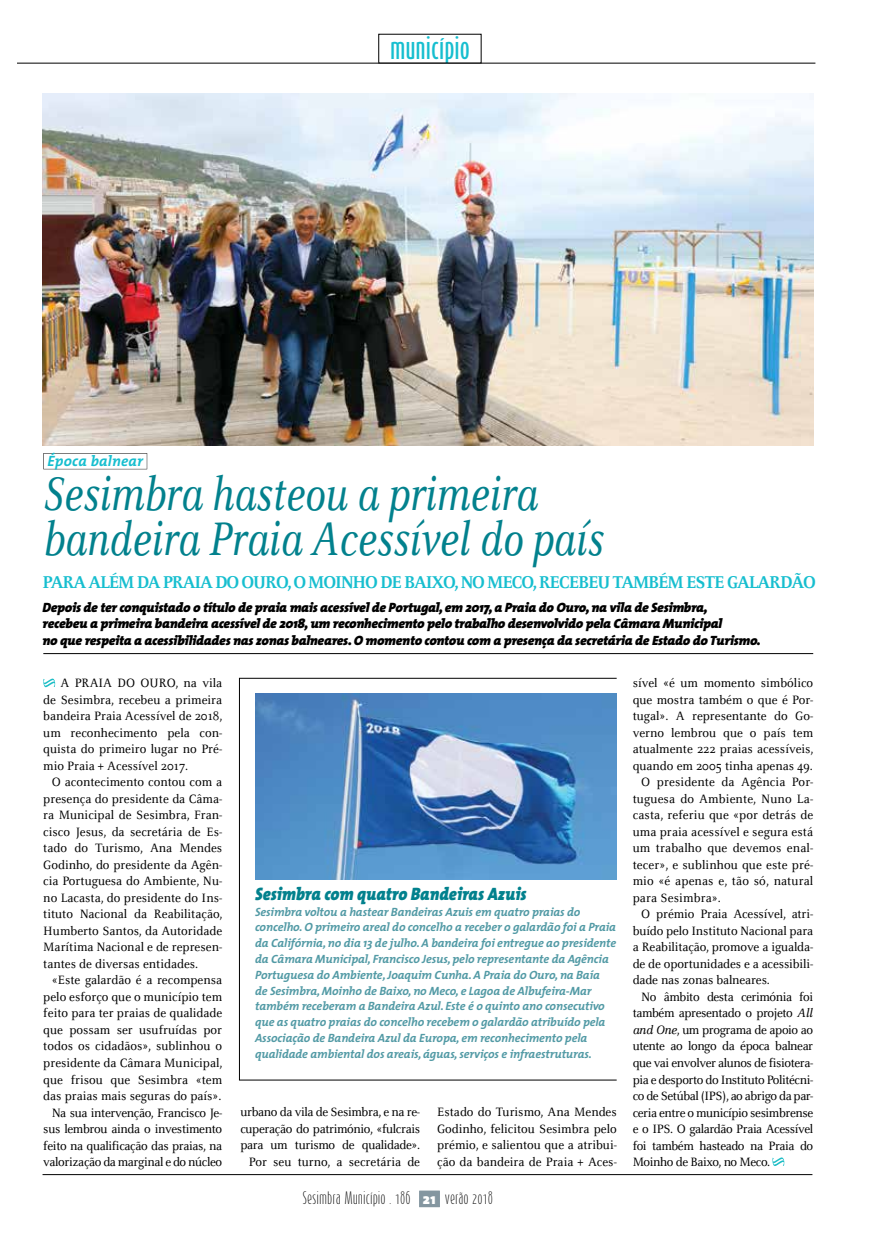
<style>
.page{position:relative;width:872px;height:1234px;background:#fff}
.page>*{position:absolute;margin:0;border:0;box-sizing:border-box;transform-origin:0 0}
.t1{font:italic 49.5px/45px "Celeste ST";letter-spacing:-.02em;color:#02818d;scale:.75 1}
.t2{font:500 27px "Schmalhans";color:#16becf}
.t3{font:700 18px "Celeste ST";letter-spacing:-.07em;color:#16becf;scale:.9 1}
.t4{font:italic 800 18px "T Mix";color:#02818d;scale:.9 1}
.t5{font:300 15px "Schmalhans";color:#000}
.t6{font:italic 700 15px "T Mix";letter-spacing:.01em;color:#16becf}
.t7{font:italic 800 13.5px/16.5px "T Mix";letter-spacing:-.02em;color:#000}
.t8{font:12.75px/16.5px "Celeste ST";color:#000;text-align:justify;scale:.9 1}
.t9{font:12.75px "Celeste ST";letter-spacing:-.035em;color:#000;scale:.9 1}
.t10{font:12.75px/16.5px "Celeste ST";letter-spacing:-.03em;color:#000;text-align:right;scale:.9 1}
.t11{font:italic 700 12px/15.8px "T Mix";letter-spacing:-.01em;color:#529aa5}
.s1{font-family:"T Mix";font-weight:800;color:#fff}
.s2{font-style:italic}
</style>
<div class="page">
<hr style="left:43px;top:1173px;width:769px;height:1px;background:#000">
<div style="left:419px;top:1190px;width:21px;height:16px;background:#8496a0"></div>
<svg style="left:43px;top:678px;width:12px;height:9px"></svg>
<hr style="left:43px;top:653px;width:770px;height:1px;background:#000">
<svg style="left:772px;top:1157px;width:12px;height:9px"></svg>
<img style="left:43px;top:94px;width:770px;height:351px">
<div style="left:43px;top:453px;width:104px;height:16px;background:#7d7d7d"></div>
<div style="left:44px;top:453px;width:103px;height:16px;background:#fff"></div>
<img style="left:255px;top:693px;width:361px;height:186px">
<hr style="left:17px;top:63px;width:798px;height:1px;background:#000">
<h2 class="t2" style="left:390px;top:31px;width:81px">MUNICÍPIO</h2>
<p class="t6" style="left:48px;top:448px;width:97px">Época balnear</p>
<h1 class="t1" style="left:43px;top:472px;width:749px">Sesimbra hasteou a primeira bandeira Praia Acessível do país</h1>
<h3 class="t3" style="left:43px;top:572px;width:860px">PARA ALÉM DA PRAIA DO OURO, O MOINHO DE BAIXO, NO MECO, RECEBEU TAMBÉM ESTE GALARDÃO</h3>
<p class="t7" style="left:43px;top:598px;width:720px">Depois de ter conquistado o título de praia mais acessível de Portugal, em 2017, a Praia do Ouro, na vila de Sesimbra,<br>recebeu a primeira bandeira acessível de 2018, um reconhecimento pelo trabalho desenvolvido pela Câmara Municipal<br>no que respeita a acessibilidades nas zonas balneares. O momento contou com a presença da secretária de Estado do Turismo.</p>
<p class="t8" style="left:43px;top:675px;width:201px;text-indent:17px">A PRAIA DO OURO, na vila de Sesimbra, recebeu a primeira bandeira Praia Acessível de 2018, um reconhecimento pela con&shy;quista do primeiro lugar no Pré&shy;mio Praia + Acessível 2017.</p>
<p class="t8" style="left:43px;top:774px;width:201px;text-indent:9px">O acontecimento contou com a presença do presidente da Câma&shy;ra Municipal de Sesimbra, Fran&shy;cisco Jesus, da secretária de Es&shy;tado do Turismo, Ana Mendes Godinho, do presidente da Agên&shy;cia Portuguesa do Ambiente, Nu&shy;no Lacasta, do presidente do Ins&shy;tituto Nacional da Reabilitação, Humberto Santos, da Autoridade Marítima Nacional e de represen&shy;tantes de diversas entidades.</p>
<p class="t8" style="left:43px;top:972px;width:201px;text-align:right">«Este galardão é a recompensa pelo esforço que o município tem feito para ter praias de qualidade que possam ser usufruídas por todos os cidadãos», sublinhou o presidente da Câmara Municipal, que frisou que Sesimbra «tem das praias mais seguras do país».<br>Na sua intervenção, Francisco Je&shy;sus lembrou ainda o investimento feito na qualificação das praias, na valorização da marginal e do núcleo</p>
<h3 class="t4" style="left:255px;top:878px;width:303px">Sesimbra com quatro Bandeiras Azuis</h3>
<p class="t11" style="left:255px;top:903px;width:363px">Sesimbra voltou a hastear Bandeiras Azuis em quatro praias do concelho. O primeiro areal do concelho a receber o galardão foi a Praia da Califórnia, no dia 13 de julho. A bandeira foi entregue ao presidente da Câmara Municipal, Francisco Jesus, pelo representante da Agência Portuguesa do Ambiente, Joaquim Cunha. A Praia do Ouro, na Baía<br>de Sesimbra, Moinho de Baixo, no Meco, e Lagoa de Albufeira-Mar também receberam a Bandeira Azul. Este é o quinto ano consecutivo que as quatro praias do concelho recebem o galardão atribuído pela Associação de Bandeira Azul da Europa, em reconhecimento pela qualidade ambiental dos areais, águas, serviços e infraestruturas.</p>
<p class="t10" style="left:240px;top:1103px;width:201px">urbano da vila de Sesimbra, e na re&shy;cuperação do património, «fulcrais para um turismo de qualidade».<br>Por seu turno, a secretária de</p>
<p class="t8" style="left:437px;top:1103px;width:201px">Estado do Turismo, Ana Mendes Godinho, felicitou Sesimbra pelo prémio, e salientou que a atribui&shy;ção da bandeira de Praia + Aces-</p>
<p class="t5" style="left:302px;top:1188px;width:192px">Sesimbra Município . 186 <span class="s1">21</span> verão 2018</p>
<p class="t8" style="left:632px;top:675px;width:202px">sível «é um momento simbólico</p>
<p class="t8" style="left:632px;top:691px;width:202px">que mostra também o que é Por-</p>
<p class="t8" style="left:632px;top:708px;width:202px">tugal». A representante do Go-</p>
<p class="t8" style="left:632px;top:724px;width:202px">verno lembrou que o país tem</p>
<p class="t8" style="left:632px;top:741px;width:202px">atualmente 222 praias acessíveis,</p>
<p class="t8" style="left:632px;top:757px;width:201px">quando em 2005 tinha apenas 49.</p>
<p class="t8" style="left:641px;top:774px;width:193px">O presidente da Agência Por-</p>
<p class="t8" style="left:632px;top:790px;width:202px">tuguesa do Ambiente, Nuno La-</p>
<p class="t8" style="left:632px;top:807px;width:202px">casta, referiu que «por detrás de</p>
<p class="t8" style="left:632px;top:823px;width:202px">uma praia acessível e segura está</p>
<p class="t8" style="left:632px;top:840px;width:202px">um trabalho que devemos enal-</p>
<p class="t8" style="left:632px;top:856px;width:202px">tecer», e sublinhou que este pré-</p>
<p class="t8" style="left:632px;top:873px;width:202px">mio «é apenas e, tão só, natural</p>
<p class="t8" style="left:632px;top:889px;width:99px">para Sesimbra».</p>
<p class="t8" style="left:641px;top:906px;width:193px">O prémio Praia Acessível, atri-</p>
<p class="t8" style="left:632px;top:922px;width:202px">buído pelo Instituto Nacional para</p>
<p class="t8" style="left:632px;top:939px;width:202px">a Reabilitação, promove a igualda-</p>
<p class="t8" style="left:632px;top:955px;width:202px">de de oportunidades e a acessibili-</p>
<p class="t8" style="left:632px;top:972px;width:154px">dade nas zonas balneares.</p>
<p class="t9" style="left:641px;top:989px;width:193px">No âmbito desta cerimónia foi</p>
<p class="t9" style="left:632px;top:1006px;width:202px">também apresentado o projeto <span class="s2">All</span></p>
<p class="t9" style="left:632px;top:1022px;width:202px"><span class="s2">and One</span>, um programa de apoio ao</p>
<p class="t9" style="left:632px;top:1039px;width:202px">utente ao longo da época balnear</p>
<p class="t9" style="left:632px;top:1055px;width:202px">que vai envolver alunos de fisiotera-</p>
<p class="t9" style="left:632px;top:1072px;width:202px">pia e desporto do Instituto Politécni-</p>
<p class="t9" style="left:632px;top:1088px;width:202px">co de Setúbal (IPS), ao abrigo da par-</p>
<p class="t9" style="left:632px;top:1105px;width:202px">ceria entre o município sesimbrense</p>
<p class="t9" style="left:632px;top:1121px;width:202px">e o IPS. O galardão Praia Acessível</p>
<p class="t9" style="left:632px;top:1138px;width:202px">foi também hasteado na Praia do</p>
<p class="t9" style="left:632px;top:1154px;width:154px">Moinho de Baixo, no Meco.</p>
</div>
